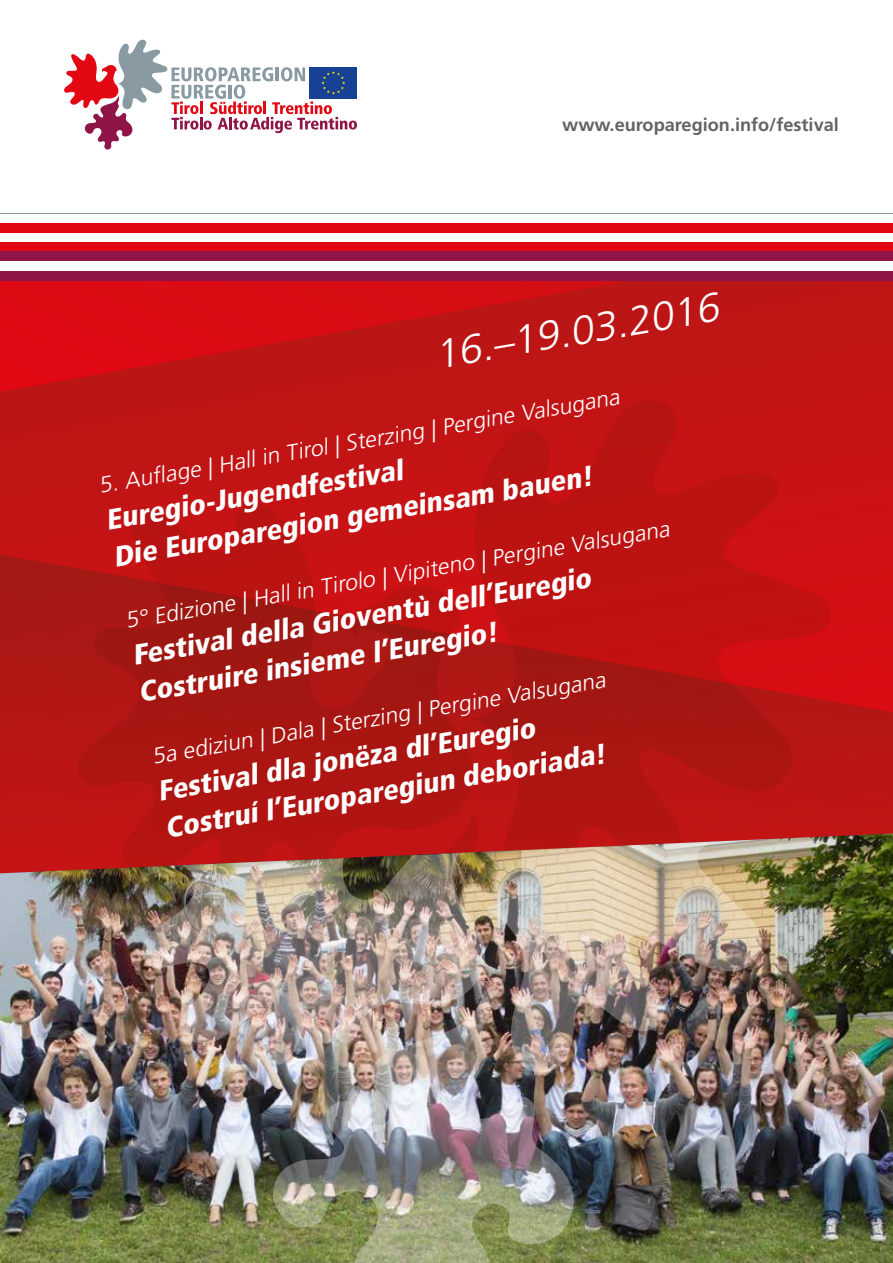
<style>
.page{position:relative;width:893px;height:1263px;background:#fff}
.page>*{position:absolute;margin:0;border:0;box-sizing:border-box;transform-origin:0 0}
.t1{font:italic 300 40.5px "Frutiger LT Std";color:#fff}
.t2{font:italic 900 condensed 28.5px/38px "Frutiger LT Std";color:#fff}
.t3{font:italic 300 22.5px "Frutiger LT Std";color:#fff}
.t4{font:700 18.15px "Frutiger LT Std";color:#646363}
</style>
<div class="page">
<svg style="left:0;top:280px;width:893px;height:423px;background:#c41314"></svg>
<div style="left:229px;top:391px;width:350px;height:187px;background:#c21415"></div>
<div style="left:0;top:781px;width:74px;height:52px;background:#be1515"></div>
<div style="left:796px;top:781px;width:97px;height:52px;background:#be1515"></div>
<img style="left:0;top:555px;width:119px;height:226px">
<div style="left:796px;top:703px;width:97px;height:78px;background:#b61615"></div>
<img style="left:796px;top:684px;width:57px;height:21px">
<svg style="left:474px;top:400px;width:365px;height:284px;background:#c11212"></svg>
<svg style="left:476px;top:430px;width:76px;height:79px;background:#ba1312"></svg>
<img style="left:493px;top:645px;width:303px;height:188px">
<svg style="left:119px;top:503px;width:342px;height:79px;background:#c21213"></svg>
<img style="left:74px;top:582px;width:419px;height:251px">
<svg style="left:0;top:280px;width:799px;height:111px;background:#c71115"></svg>
<svg style="left:504px;top:280px;width:69px;height:5px"></svg>
<svg style="left:288px;top:280px;width:197px;height:60px;background:#cd0f15"></svg>
<div style="left:0;top:224px;width:893px;height:11px;background:#e30613"></div>
<div style="left:0;top:233px;width:893px;height:11px;background:#fff"></div>
<div style="left:0;top:242px;width:893px;height:11px;background:#e30613"></div>
<div style="left:0;top:252px;width:893px;height:11px;background:#8f1448"></div>
<div style="left:0;top:261px;width:893px;height:11px;background:#fff"></div>
<div style="left:0;top:271px;width:893px;height:9px;background:#8f1448"></div>
<hr style="left:0;top:213px;width:893px;height:1px;background:#889aa1">
<svg style="left:64px;top:39px;width:293px;height:111px"></svg>
<img style="left:0;top:833px;width:893px;height:430px">
<img style="left:502px;top:837px;width:301px;height:239px">
<img style="left:273px;top:989px;width:303px;height:274px">
<img style="left:139px;top:837px;width:363px;height:234px">
<p class="t4" style="left:562px;top:114px;width:278px">www.europaregion.info/festival</p>
<h1 class="t1" style="left:431px;top:333px;width:289px;rotate:-10deg">16.–19.03.2016</h1>
<p class="t3" style="left:97px;top:474px;width:529px;rotate:-10deg">5. Aufl age | Hall in Tirol | Sterzing | Pergine Valsugana</p>
<p class="t2" style="left:103px;top:502px;width:488px;rotate:-10deg">Euregio-Jugendfestival<br>Die Europaregion gemeinsam bauen!</p>
<p class="t3" style="left:124px;top:610px;width:553px;rotate:-10deg">5° Edizione | Hall in Tirolo | Vipiteno | Pergine Valsugana</p>
<p class="t2" style="left:129px;top:638px;width:467px;line-height:37.2px;rotate:-10deg">Festival della Gioventù dell’Euregio<br>Costruire insieme l’Euregio!</p>
<p class="t3" style="left:150px;top:745px;width:461px;rotate:-10deg">5a ediziun | Dala | Sterzing | Pergine Valsugana</p>
<p class="t2" style="left:155px;top:774px;width:449px;rotate:-10deg">Festival dla jonëza dl’Euregio<br>Costruí l’Europaregiun deboriada!</p>
</div>
